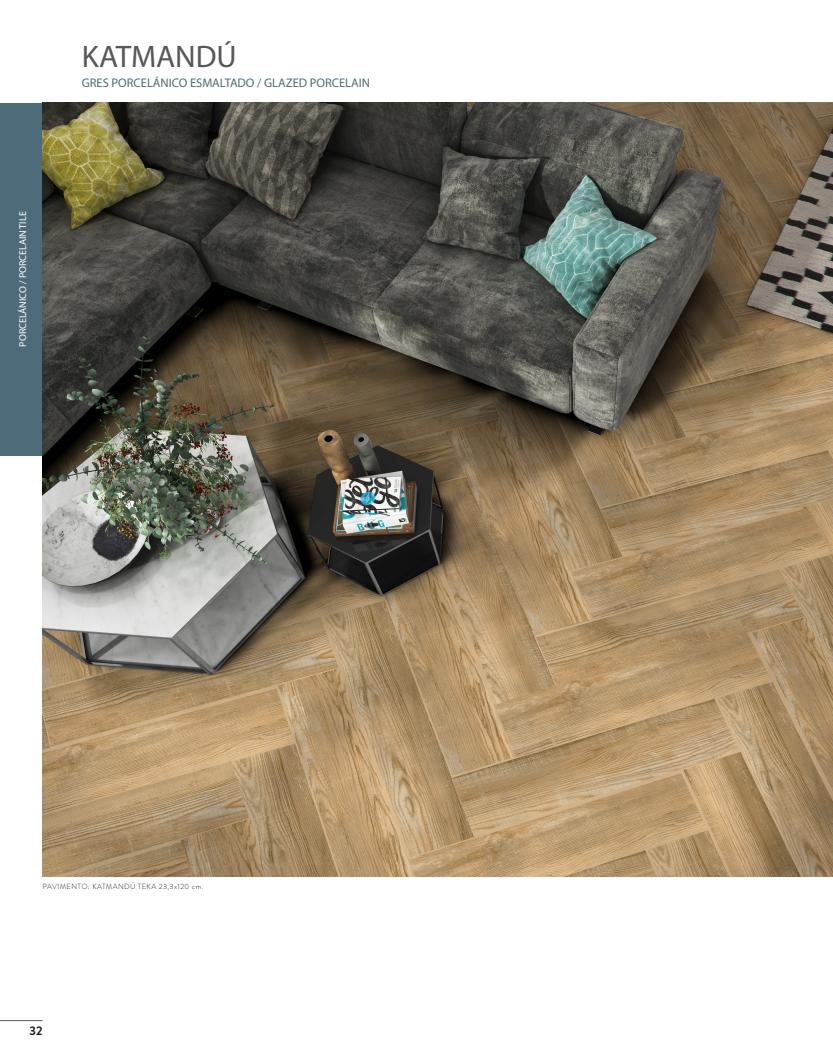
<style>
.page{position:relative;width:833px;height:1063px;background:#fff}
.page>*{position:absolute;margin:0;border:0;box-sizing:border-box;transform-origin:0 0}
.t1{font:31.25px "Myriad Pro";color:#57585a}
.t2{font:12.5px "Myriad Pro";color:#4d6b78}
.t3{font:700 12.5px "Brandon Grotesque";color:#231f20}
.t4{font:10px "Myriad Pro";color:#fff}
.Estilo_de_párrafo_1{font:300 7.5px "Brandon Grotesque";letter-spacing:.05em;color:#231f20}
</style>
<div class="page">
<hr style="left:0;top:1020px;width:43px;height:1px;background:#57585a">
<div style="left:0;top:103px;width:43px;height:352px;background:#4d6b78"></div>
<img style="left:43px;top:103px;width:790px;height:774px">
<p class="t1" style="left:82px;top:38px;width:157px">KATMANDÚ</p>
<p class="t4" style="left:17px;top:347px;width:137px;rotate:-90deg">PORCELÁNICO / PORCELAIN TILE</p>
<p class="t2" style="left:82px;top:75px;width:290px">GRES PORCELÁNICO ESMALTADO / GLAZED PORCELAIN</p>
<p class="Estilo_de_párrafo_1" style="left:43px;top:881px;width:162px">PAVIMENTO: KATMANDÚ TEKA 23,3x120 cm.</p>
<p class="t3" style="left:30px;top:1022px;width:14px">32</p>
</div>
